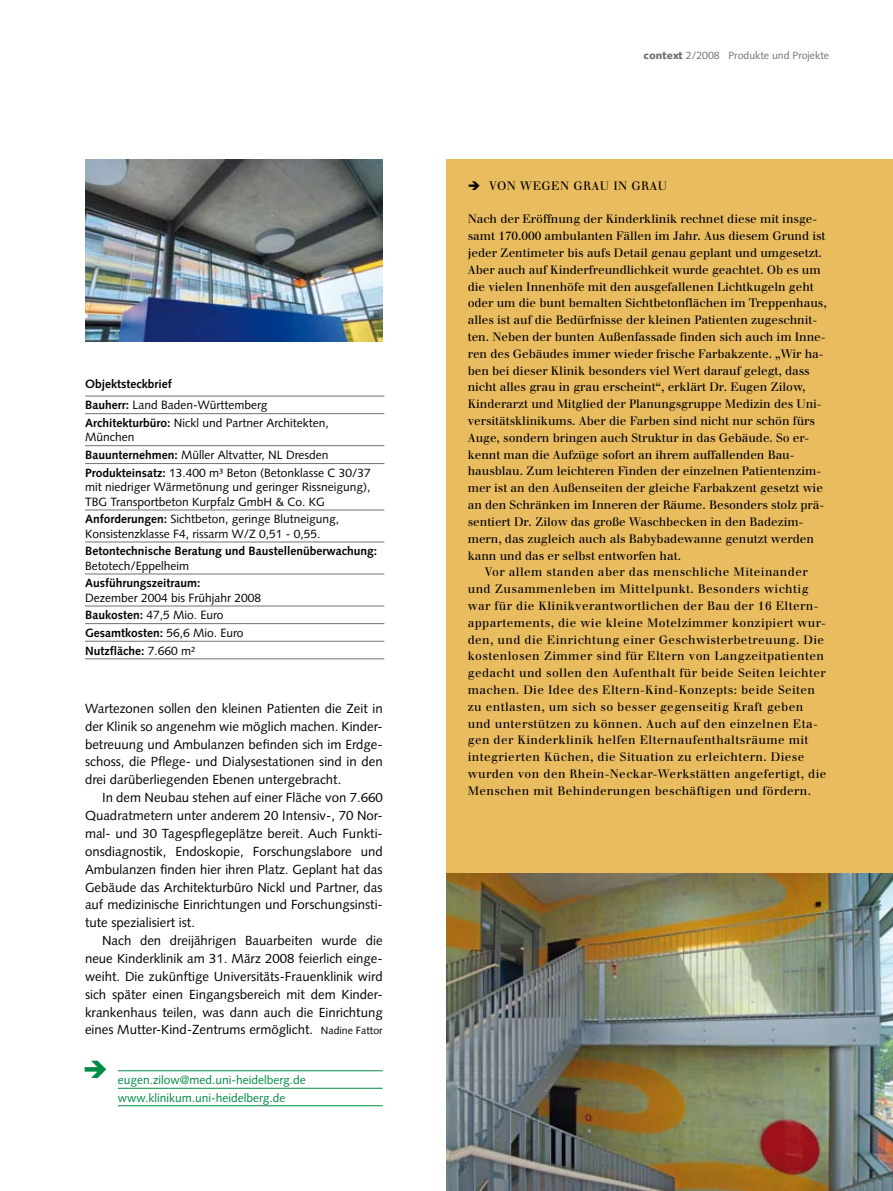
<style>
.page{position:relative;width:893px;height:1191px;background:#fff}
.page>*{position:absolute;margin:0;border:0;box-sizing:border-box;transform-origin:0 0}
.t1{font:13.2px "Syntax";color:#000}
.t2{font:12px "Walbaum";letter-spacing:-.005em;color:#000}
.t3{font:12px "Walbaum";letter-spacing:.03em;color:#000}
.t4{font:12px/14.4px "Syntax";color:#000}
.t5{font:700 12px/17.5px "Syntax";color:#000}
.t6{font:12px/17.5px "Syntax";color:#008b45}
.t7{font:12px "Walbaum";letter-spacing:.035em;color:#000}
.t8{font:10.5px "Syntax";color:#707173}
.t9{font:10.5px "Syntax";color:#000}
.s1{font-weight:400}
.s2{font-weight:700}
.s3{font-weight:900}
</style>
<div class="page">
<hr style="left:118px;top:1070px;width:265px;height:1px;background:#008b45">
<hr style="left:118px;top:1087px;width:265px;height:1px;background:#008b45">
<hr style="left:118px;top:1105px;width:265px;height:1px;background:#008b45">
<hr style="left:85px;top:396px;width:299px;height:1px;background:#707173">
<hr style="left:85px;top:413px;width:299px;height:1px;background:#707173">
<hr style="left:85px;top:445px;width:299px;height:1px;background:#707173">
<hr style="left:85px;top:463px;width:299px;height:1px;background:#707173">
<hr style="left:85px;top:509px;width:299px;height:1px;background:#707173">
<hr style="left:85px;top:541px;width:299px;height:1px;background:#707173">
<hr style="left:85px;top:573px;width:299px;height:1px;background:#707173">
<hr style="left:85px;top:605px;width:299px;height:1px;background:#707173">
<hr style="left:85px;top:623px;width:299px;height:1px;background:#707173">
<hr style="left:85px;top:641px;width:299px;height:1px;background:#707173">
<hr style="left:85px;top:658px;width:299px;height:1px;background:#707173">
<img style="left:85px;top:159px;width:298px;height:182px">
<div style="left:446px;top:159px;width:447px;height:727px;background:#e9bc60"></div>
<img style="left:446px;top:873px;width:447px;height:318px">
<p class="t5" style="left:85px;top:373px;width:184px;line-height:21.8px">Objektsteckbrief<br>Bauherr: <span class="s1">Land Baden-Württemberg</span></p>
<p class="t4" style="left:85px;top:416px;width:245px"><span class="s2">Architekturbüro:</span> Nickl und Partner Architekten,<br>München</p>
<p class="t4" style="left:85px;top:446px;width:287px;line-height:17.9px"><span class="s2">Bauunternehmen:</span> Müller Altvatter, NL Dresden<br><span class="s2">Produkteinsatz:</span> 13.400 m³ Beton (Betonklasse C 30/37</p>
<p class="t4" style="left:85px;top:480px;width:287px">mit niedriger Wärmetönung und geringer Rissneigung),<br>TBG Transportbeton Kurpfalz GmbH &amp; Co. KG</p>
<p class="t4" style="left:85px;top:512px;width:256px"><span class="s2">Anforderungen:</span> Sichtbeton, geringe Blutneigung,<br>Konsistenzklasse F4, rissarm W/Z 0,51 - 0,55.</p>
<p class="t5" style="left:85px;top:544px;width:294px;line-height:14.4px">Betontechnische Beratung und Baustellenüberwachung:<br><span class="s1">Betotech/Eppelheim</span></p>
<p class="t4" style="left:85px;top:576px;width:178px"><span class="s2">Ausführungszeitraum:<br></span>Dezember 2004 bis Frühjahr 2008</p>
<p class="t5" style="left:85px;top:606px;width:160px">Baukosten: <span class="s1">47,5 Mio. Euro<br></span>Gesamtkosten: <span class="s1">56,6 Mio. Euro<br></span>Nutzfläche: <span class="s1">7.660 m²</span></p>
<p class="t1" style="left:85px;top:700px;width:299px">Wartezonen sollen den kleinen Patienten die Zeit in</p>
<p class="t1" style="left:85px;top:718px;width:299px">der Klinik so angenehm wie möglich machen. Kinder-</p>
<p class="t1" style="left:85px;top:736px;width:299px">betreuung und Ambulanzen befinden sich im Erdge-</p>
<p class="t1" style="left:85px;top:754px;width:299px">schoss, die Pflege- und Dialysestationen sind in den</p>
<p class="t1" style="left:85px;top:772px;width:258px">drei darüberliegenden Ebenen untergebracht.</p>
<p class="t1" style="left:102px;top:790px;width:282px">In dem Neubau stehen auf einer Fläche von 7.660</p>
<p class="t1" style="left:85px;top:807px;width:299px">Quadratmetern unter anderem 20 Intensiv-, 70 Nor-</p>
<p class="t1" style="left:85px;top:825px;width:299px">mal- und 30 Tagespflegeplätze bereit. Auch Funkti-</p>
<p class="t1" style="left:85px;top:843px;width:299px">onsdiagnostik, Endoskopie, Forschungslabore und</p>
<p class="t1" style="left:85px;top:861px;width:299px">Ambulanzen finden hier ihren Platz. Geplant hat das</p>
<p class="t1" style="left:85px;top:879px;width:299px">Gebäude das Architekturbüro Nickl und Partner, das</p>
<p class="t1" style="left:85px;top:897px;width:299px">auf medizinische Einrichtungen und Forschungsinsti-</p>
<p class="t1" style="left:85px;top:915px;width:111px">tute spezialisiert ist.</p>
<p class="t1" style="left:102px;top:932px;width:282px">Nach den dreijährigen Bauarbeiten wurde die</p>
<p class="t1" style="left:85px;top:950px;width:299px">neue Kinderklinik am 31. März 2008 feierlich einge-</p>
<p class="t1" style="left:85px;top:968px;width:299px">weiht. Die zukünftige Universitäts-Frauenklinik wird</p>
<p class="t1" style="left:85px;top:986px;width:299px">sich später einen Eingangsbereich mit dem Kinder-</p>
<p class="t1" style="left:85px;top:1004px;width:299px">krankenhaus teilen, was dann auch die Einrichtung</p>
<p class="t1" style="left:85px;top:1022px;width:230px">eines Mutter-Kind-Zentrums ermöglicht.</p>
<p class="t9" style="left:321px;top:1024px;width:63px">Nadine Fattor</p>
<p class="t6" style="left:118px;top:1071px;width:190px">eugen.zilow@med.uni-heidelberg.de www.klinikum.uni-heidelberg.de</p>
<p class="t8" style="left:644px;top:49px;width:187px"><span class="s3">context</span> 2/2008 Produkte und Projekte</p>
<p class="t7" style="left:468px;top:178px;width:201px">➔ von wegen grau in grau</p>
<p class="t2" style="left:468px;top:212px;width:351px">Nach der Eröffnung der Kinderklinik rechnet diese mit insge-</p>
<p class="t2" style="left:468px;top:229px;width:359px">samt 170.000 ambulanten Fällen im Jahr. Aus diesem Grund ist</p>
<p class="t2" style="left:468px;top:245px;width:356px">jeder Zentimeter bis aufs Detail genau geplant und umgesetzt.</p>
<p class="t2" style="left:468px;top:262px;width:354px">Aber auch auf Kinderfreundlichkeit wurde geachtet. Ob es um</p>
<p class="t2" style="left:468px;top:279px;width:348px">die vielen Innenhöfe mit den ausgefallenen Lichtkugeln geht</p>
<p class="t2" style="left:468px;top:296px;width:360px">oder um die bunt bemalten Sichtbetonflächen im Treppenhaus,</p>
<p class="t2" style="left:468px;top:313px;width:351px">alles ist auf die Bedürfnisse der kleinen Patienten zugeschnit-</p>
<p class="t2" style="left:468px;top:329px;width:359px">ten. Neben der bunten Außenfassade finden sich auch im Inne-</p>
<p class="t2" style="left:468px;top:346px;width:357px">ren des Gebäudes immer wieder frische Farbakzente. „Wir ha-</p>
<p class="t2" style="left:468px;top:363px;width:343px">ben bei dieser Klinik besonders viel Wert darauf gelegt, dass</p>
<p class="t2" style="left:468px;top:380px;width:339px">nicht alles grau in grau erscheint“, erklärt Dr. Eugen Zilow,</p>
<p class="t2" style="left:468px;top:397px;width:355px">Kinderarzt und Mitglied der Planungsgruppe Medizin des Uni-</p>
<p class="t2" style="left:468px;top:413px;width:349px">versitätsklinikums. Aber die Farben sind nicht nur schön fürs</p>
<p class="t2" style="left:468px;top:430px;width:343px">Auge, sondern bringen auch Struktur in das Gebäude. So er-</p>
<p class="t2" style="left:468px;top:447px;width:327px">kennt man die Aufzüge sofort an ihrem auffallenden Bau-</p>
<p class="t2" style="left:468px;top:464px;width:355px">hausblau. Zum leichteren Finden der einzelnen Patientenzim-</p>
<p class="t2" style="left:468px;top:481px;width:357px">mer ist an den Außenseiten der gleiche Farbakzent gesetzt wie</p>
<p class="t2" style="left:468px;top:497px;width:358px">an den Schränken im Inneren der Räume. Be- sonders stolz prä-</p>
<p class="t2" style="left:468px;top:514px;width:337px">sentiert Dr. Zilow das große Waschbecken in den Badezim-</p>
<p class="t2" style="left:468px;top:531px;width:348px">mern, das zugleich auch als Babybadewanne genutzt werden</p>
<p class="t2" style="left:468px;top:548px;width:215px">kann und das er selbst entworfen hat.</p>
<p class="t3" style="left:485px;top:565px;width:324px">Vor allem standen aber das menschliche Miteinander</p>
<p class="t3" style="left:468px;top:581px;width:342px">und Zusammenleben im Mittelpunkt. Besonders wichtig</p>
<p class="t3" style="left:468px;top:598px;width:352px">war für die Klinikverantwortlichen der Bau der 16 Eltern-</p>
<p class="t3" style="left:468px;top:615px;width:360px">appartements, die wie kleine Motelzimmer konzipiert wur-</p>
<p class="t3" style="left:468px;top:632px;width:358px">den, und die Einrichtung einer Geschwisterbetreuung. Die</p>
<p class="t3" style="left:468px;top:649px;width:358px">kostenlosen Zimmer sind für Eltern von Langzeitpatienten</p>
<p class="t3" style="left:468px;top:665px;width:360px">gedacht und sollen den Aufenthalt für beide Seiten leichter</p>
<p class="t3" style="left:468px;top:682px;width:349px">machen. Die Idee des Eltern-Kind-Konzepts: beide Seiten</p>
<p class="t3" style="left:468px;top:699px;width:337px">zu entlasten, um sich so besser gegenseitig Kraft geben</p>
<p class="t3" style="left:468px;top:716px;width:352px">und unterstützen zu können. Auch auf den einzelnen Eta-</p>
<p class="t3" style="left:468px;top:733px;width:342px">gen der Kinderklinik helfen Elternaufenthaltsräume mit</p>
<p class="t3" style="left:468px;top:749px;width:338px">integrierten Küchen, die Situation zu erleichtern. Diese</p>
<p class="t3" style="left:468px;top:766px;width:360px">wurden von den Rhein-Neckar-Werkstätten angefertigt, die</p>
<p class="t3" style="left:468px;top:783px;width:345px">Menschen mit Behinderungen beschäftigen und fördern.</p>
</div>
